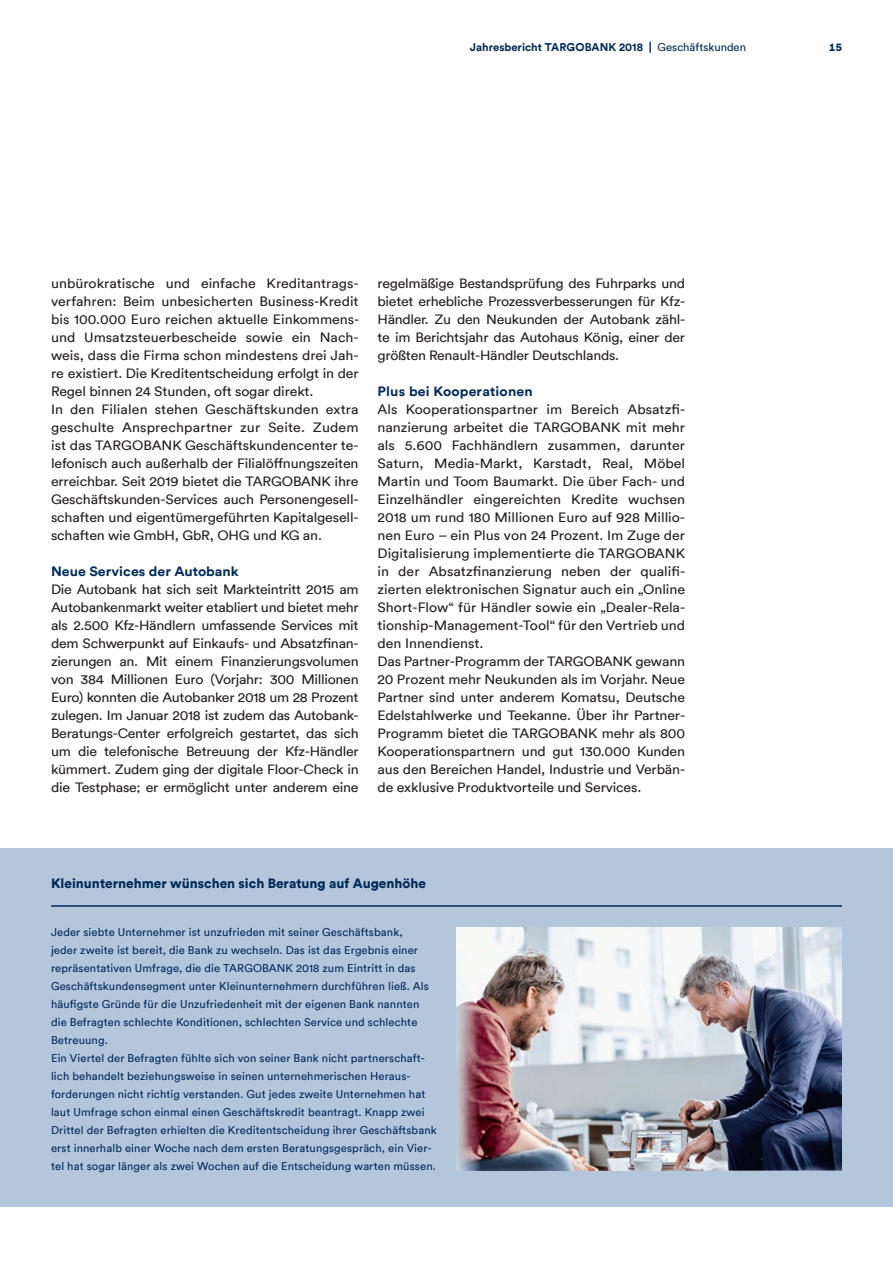
<style>
.page{position:relative;width:893px;height:1263px;background:#fff}
.page>*{position:absolute;margin:0;border:0;box-sizing:border-box;transform-origin:0 0}
.t1{font:13.5px/18px "Circular Pro TT";color:#231f20;scale:1.05 1}
.t2{font:900 13.5px "Circular Pro TT";color:#002a59}
.t3{font:700 13.5px "Circular Pro TT";color:#002a59;scale:1.05 1}
.t4{font:11.25px/18px "Circular Pro TT";letter-spacing:.01em;color:#002a59}
.t5{font:700 11.25px "Circular Pro TT";color:#002a59}
.t6{font:900 11.25px "Circular Pro TT";color:#002a59}
.s1{font-weight:900}
.s2{font-weight:400}
</style>
<div class="page">
<div style="left:0;top:848px;width:893px;height:358px;background:#b4c6db"></div>
<hr style="left:51px;top:905px;width:791px;height:2px;background:#002a59">
<img style="left:456px;top:927px;width:386px;height:243px">
<p class="t5" style="left:470px;top:40px;width:278px">Jahresbericht TARGOBANK 2018 <span class="s1">|</span> <span class="s2">Geschäftskunden</span></p>
<p class="t6" style="left:829px;top:40px;width:15px">15</p>
<p class="t1" style="left:51px;top:274px;width:295px">unbürokratische und einfache Kreditantrags&shy;verfahren: Beim unbesicherten Business-Kredit bis 100.000 Euro reichen aktuelle Einkommens&shy;und Umsatzsteuerbescheide sowie ein Nach&shy;weis, dass die Firma schon mindestens drei Jah&shy;re existiert. Die Kreditentscheidung erfolgt in der Regel binnen 24 Stunden, oft sogar direkt.<br>In den Filialen stehen Geschäftskunden extra geschulte Ansprechpartner zur Seite. Zudem ist das TARGOBANK Geschäftskundencenter te&shy;lefonisch auch außerhalb der Filialöffnungszeiten erreichbar. Seit 2019 bietet die TARGOBANK ihre Geschäftskunden-Services auch Personengesell&shy;schaften und eigentümergeführten Kapitalgesell&shy;schaften wie GmbH, GbR, OHG und KG an.</p>
<p class="t3" style="left:51px;top:562px;width:180px">Neue Services der Autobank</p>
<p class="t1" style="left:51px;top:580px;width:294px;text-align:justify">Die Autobank hat sich seit Markteintritt 2015 am Autobankenmarkt weiter etabliert und bietet mehr als 2.500 Kfz-Händlern umfassende Services mit dem Schwerpunkt auf Einkaufs- und Absatzfinan&shy;zierungen an. Mit einem Finanzierungsvolumen von 384 Millionen Euro (Vorjahr: 300 Millionen Euro) konnten die Autobanker 2018 um 28 Prozent zulegen. Im Januar 2018 ist zudem das Autobank-Beratungs-Center erfolgreich gestartet, das sich um die telefonische Betreuung der Kfz-Händler kümmert. Zudem ging der digitale Floor-Check in die Testphase; er ermöglicht unter anderem eine</p>
<p class="t1" style="left:378px;top:274px;width:294px;text-align:justify">regelmäßige Bestandsprüfung des Fuhrparks und bietet erhebliche Prozessverbesserungen für Kfz-Händler. Zu den Neukunden der Autobank zähl&shy;te im Berichtsjahr das Autohaus König, einer der größten Renault-Händler Deutschlands.</p>
<p class="t3" style="left:378px;top:382px;width:149px">Plus bei Kooperationen</p>
<p class="t1" style="left:378px;top:400px;width:294px">Als Kooperationspartner im Bereich Absatzfi&shy;nanzierung arbeitet die TARGOBANK mit mehr als 5.600 Fachhändlern zusammen, darunter Saturn, Media-Markt, Karstadt, Real, Möbel Martin und Toom Baumarkt. Die über Fach- und Einzelhändler eingereichten Kredite wuchsen 2018 um rund 180 Millionen Euro auf 928 Millio&shy;nen Euro – ein Plus von 24 Prozent. Im Zuge der Digitalisierung implementierte die TARGOBANK in der Absatzfinanzierung neben der qualifi&shy;zierten elektronischen Signatur auch ein „Online Short-Flow“ für Händler sowie ein „Dealer-Rela&shy;tionship-Management-Tool“ für den Vertrieb und den Innendienst.<br>Das Partner-Programm der TARGOBANK gewann 20 Prozent mehr Neukunden als im Vorjahr. Neue Partner sind unter anderem Komatsu, Deutsche Edelstahlwerke und Teekanne. Über ihr Partner-Programm bietet die TARGOBANK mehr als 800<br>Kooperationspartnern und gut 130.000 Kunden aus den Bereichen Handel, Industrie und Verbän&shy;de exklusive Produktvorteile und Services.</p>
<p class="t2" style="left:51px;top:874px;width:377px">Kleinunternehmer wünschen sich beratung auf augenhöhe</p>
<p class="t4" style="left:51px;top:923px;width:387px">Jeder siebte Unternehmer ist unzufrieden mit seiner Geschäftsbank,<br>jeder zweite ist bereit, die Bank zu wechseln. Das ist das Ergebnis einer repräsentativen Umfrage, die die TARGOBANK 2018 zum Eintritt in das Geschäftskundensegment unter Kleinunternehmern durchführen ließ. Als häufigste Gründe für die Unzufriedenheit mit der eigenen Bank nannten die Befragten schlechte Konditionen, schlechten Service und schlechte Betreuung.<br>Ein Viertel der Befragten fühlte sich von seiner Bank nicht partnerschaft&shy;lich behandelt beziehungsweise in seinen unternehmerischen Heraus&shy;forderungen nicht richtig verstanden. Gut jedes zweite Unternehmen hat laut Umfrage schon einmal einen Geschäftskredit beantragt. Knapp zwei Drittel der Befragten erhielten die Kreditentscheidung ihrer Geschäftsbank erst innerhalb einer Woche nach dem ersten Beratungsgespräch, ein Vier&shy;tel hat sogar länger als zwei Wochen auf die Entscheidung warten müssen.</p>
</div>
